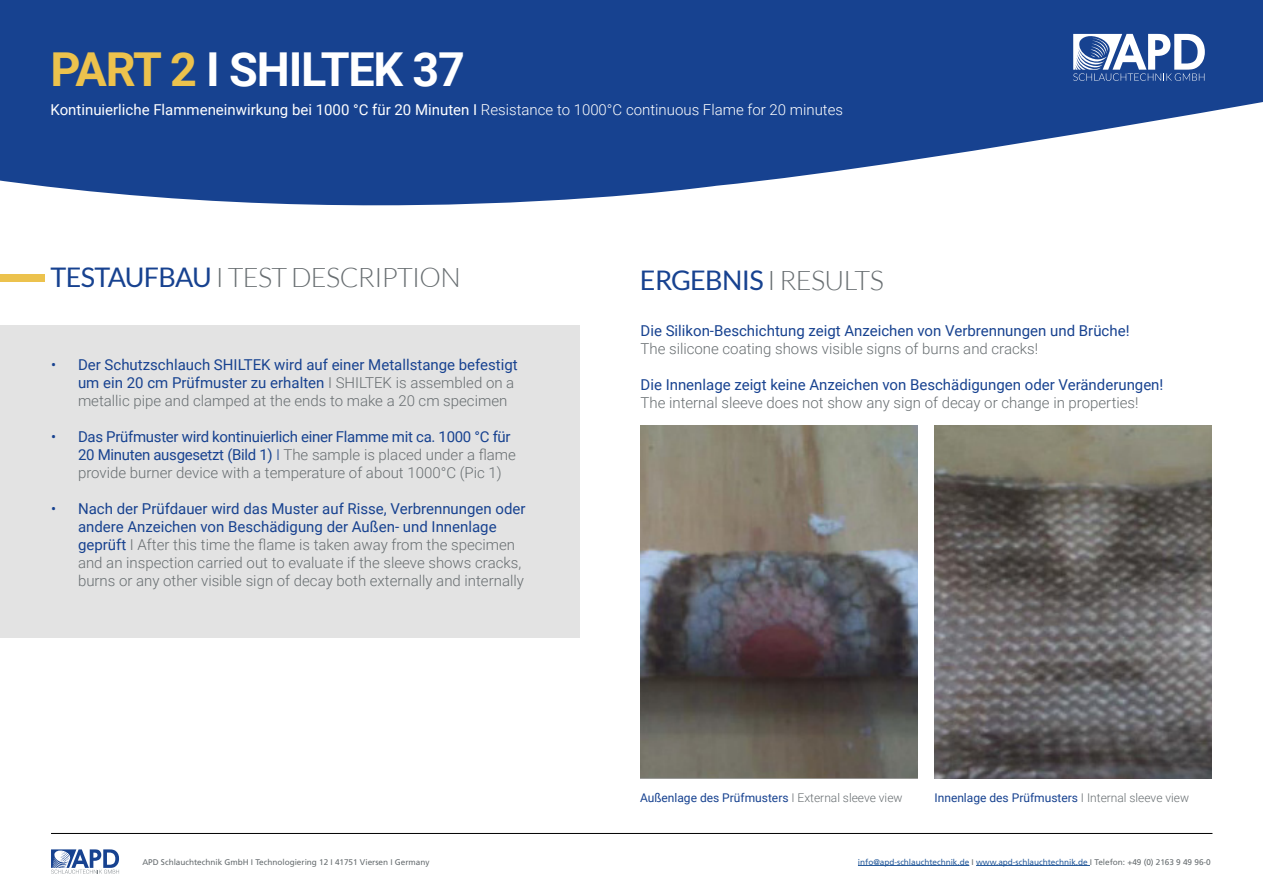
<style>
.page{position:relative;width:1263px;height:893px;background:#fff}
.page>*{position:absolute;margin:0;border:0;box-sizing:border-box;transform-origin:0 0}
.t1{font:700 46.8px "Roboto";letter-spacing:-.025em;color:#fff}
.t2{font:300 27px "Lato";letter-spacing:-.025em;color:#686e71}
.t3{font:27px "Lato";letter-spacing:-.025em;color:#174290}
.t4{font:300 15px/18px "Roboto";color:#686e71}
.t5{font:15px/18px "Roboto";color:#174290}
.t6{font:15px/18px "Roboto";letter-spacing:-.02em;color:#174290}
.t7{font:15px "Roboto";color:#fff}
.t8{font:12px "Roboto";color:#174290}
.t9{font:8.25px "Frutiger LT Std";letter-spacing:-.005em;color:#275b9b}
.t10{font:8.25px "Frutiger LT Std";letter-spacing:-.005em;color:#686e71}
.s1{color:#ecc24d}
.s2{font-weight:300}
.s3{font-weight:400;color:#174290}
.s4{font-weight:300;color:#686e71}
.s5{color:#686e71}
</style>
<div class="page">
<svg style="left:0;top:0;width:1263px;height:206px;background:#395ea0"></svg>
<svg style="left:1073px;top:34px;width:132px;height:47px"></svg>
<hr style="left:858px;top:865px;width:111px;height:1px;background:#275b9b">
<hr style="left:976px;top:865px;width:114px;height:1px;background:#275b9b">
<svg style="left:51px;top:849px;width:68px;height:25px"></svg>
<hr style="left:51px;top:833px;width:1161px;height:1px;background:#000">
<img style="left:640px;top:426px;width:277px;height:352px">
<img style="left:934px;top:426px;width:278px;height:352px">
<div style="left:0;top:325px;width:579px;height:312px;background:#e3e3e3"></div>
<div style="left:0;top:274px;width:45px;height:7px;background:#ecc24d"></div>
<p class="t1" style="left:51px;top:37px;width:416px"><span class="s1">PART 2</span> I SHILTEK 37</p>
<p class="t7" style="left:51px;top:99px;width:794px">Kontinuierliche Flammeneinwirkung bei 1000 °C für 20 Minuten I <span class="s2">Resistance to 1000°C continuous Flame for 20 minutes</span></p>
<p class="t2" style="left:51px;top:263px;width:412px"><span class="s3">TESTAUFBAU</span> I TEST DESCRIPTION</p>
<p class="t3" style="left:640px;top:265px;width:245px">ERGEBNIS <span class="s4">I RESULTS</span></p>
<p class="t5" style="left:78px;top:355px;width:441px;text-indent:-27px">• Der Schutzschlauch SHILTEK wird auf einer Metallstange befestigt um ein 20 cm Prüfmuster zu erhalten <span class="s4">I SHILTEK is assembled on a metallic pipe and clamped at the ends to make a 20 cm specimen</span></p>
<p class="t6" style="left:78px;top:427px;width:439px;text-indent:-27px">• Das Prüfmuster wird kontinuierlich einer Flamme mit ca. 1000 °C für<br>20 Minuten ausgesetzt (Bild 1) <span class="s2">I</span> <span class="s4">The sample is placed under a flame provide burner device with a temperature of about 1000°C (Pic 1)</span></p>
<p class="t4" style="left:78px;top:499px;width:449px;text-indent:-27px"><span class="s3">• Nach der Prüfdauer wird das Muster auf Risse, Verbrennungen oder andere Anzeichen von Beschädigung der Außen- und Innenlage geprüft</span> I After this time the flame is taken away from the specimen and an inspection carried out to evaluate if the sleeve shows cracks, burns or any other visible sign of decay both externally and internally</p>
<p class="t5" style="left:640px;top:321px;width:490px">Die Silikon-Beschichtung zeigt Anzeichen von Verbrennungen und Brüche!</p>
<p class="t4" style="left:640px;top:339px;width:399px">The silicone coating shows visible signs of burns and cracks!</p>
<p class="t5" style="left:640px;top:375px;width:524px">Die Innenlage zeigt keine Anzeichen von Beschädigungen oder Veränderungen!</p>
<p class="t4" style="left:640px;top:393px;width:500px">The internal sleeve does not show any sign of decay or change in properties!</p>
<p class="t8" style="left:640px;top:790px;width:264px">Außenlage des Prüfmusters <span class="s4">I External sleeve view</span></p>
<p class="t8" style="left:934px;top:790px;width:256px">Innenlage des Prüfmusters <span class="s4">I Internal sleeve view</span></p>
<p class="t10" style="left:142px;top:857px;width:289px">APD Schlauchtechnik GmbH I Technologiering 12 I 41751 Viersen I Germany</p>
<p class="t9" style="left:858px;top:857px;width:354px">info@apd-schlauchtechnik.de <span class="s5">I</span> www.apd-schlauchtechnik.de <span class="s5">I Telefon: +49 (0) 2163 9 49 96-0</span></p>
</div>
